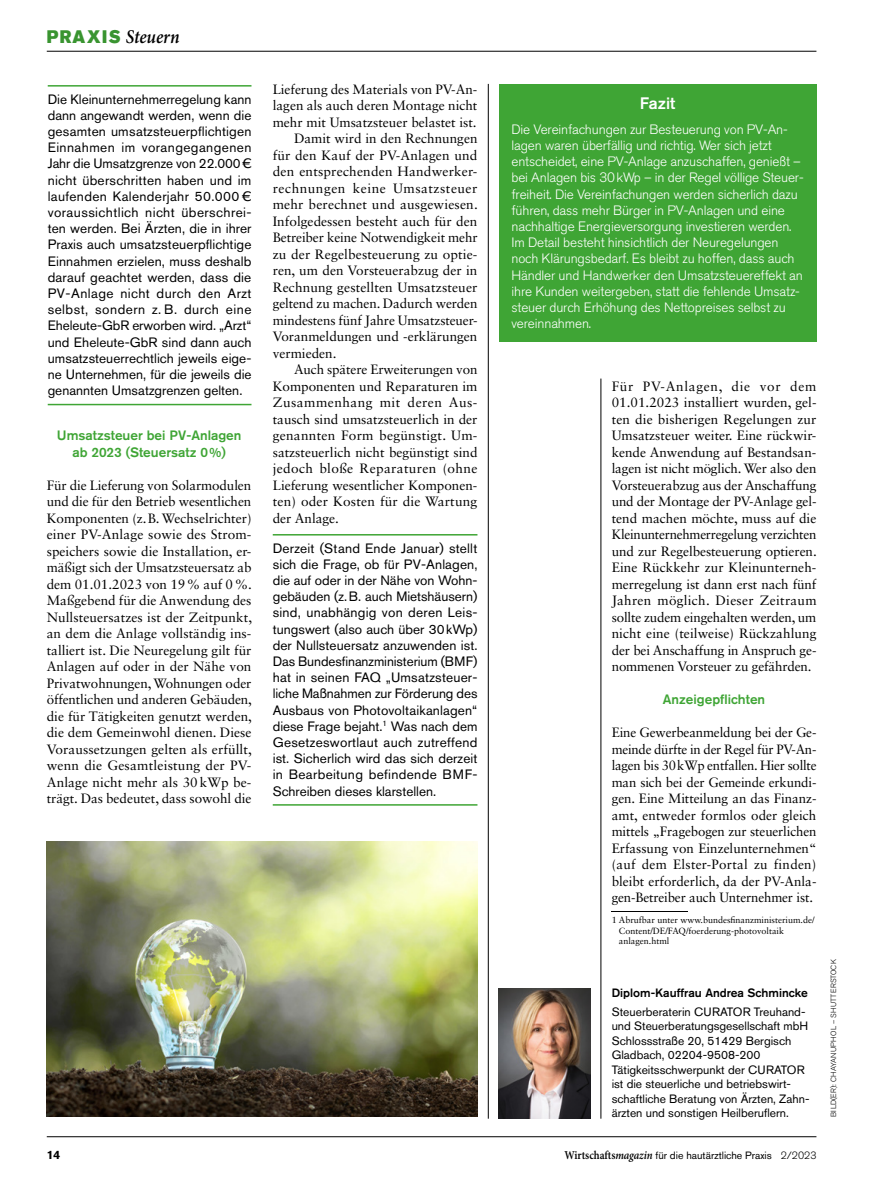
<style>
.page{position:relative;width:893px;height:1191px;background:#fff}
.page>*{position:absolute;margin:0;border:0;box-sizing:border-box;transform-origin:0 0}
.t1{font:italic 600 19.5px "Minion Pro";color:#000;scale:.9 1}
.t2{font:500 16.5px "Akzidenz Grotesk BQ";color:#fff}
.t3{font:13.5px/16.5px "Sabon LT Std";color:#000;text-align:justify}
.t4{font:13.5px/16.2px "Akzidenz Grotesk BQ";color:#000;text-align:justify}
.t5{font:300 13.5px/16.2px "Akzidenz Grotesk BQ";letter-spacing:-.01em;color:#fff}
.t6{font:500 13.5px/16.5px "Akzidenz Grotesk BQ";color:#3fa535;text-align:center}
.t7{font:13.5px "Sabon LT Std";letter-spacing:.035em;color:#000}
.t8{font:13.5px "Sabon LT Std";letter-spacing:.02em;color:#000}
.t9{font:13.5px "Sabon LT Std";letter-spacing:.025em;color:#000}
.t10{font:12px/14.4px "Akzidenz Grotesk BQ";color:#000}
.t11{font:500 12px "Akzidenz Grotesk BQ";color:#000}
.t12{font:700 12px "Akzidenz Grotesk BQ";color:#000}
.t13{font:10.5px "Akzidenz Grotesk BQ";color:#000}
.t14{font:9px/10.5px "Sabon LT Std";color:#000}
.t15{font:300 7.5px "Akzidenz Grotesk BQ";letter-spacing:.03em;color:#000}
.t16{font:5.4px "Sabon LT Std";color:#000;scale:14.17 1}
.s1{font-family:"Akzidenz Grotesk BQ Super";font-weight:400;font-style:normal;font-size:18px;color:#399430}
.s2{font-family:"Minion Pro";font-weight:600;font-size:12px}
.s3{font-family:"Minion Pro";font-weight:600;font-style:italic;font-size:12px}
.s4{font-weight:300}
</style>
<div class="page">
<hr style="left:273px;top:534px;width:204px;height:1px;background:#3fa535">
<hr style="left:273px;top:804px;width:204px;height:1px;background:#3fa535">
<div style="left:499px;top:84px;width:317px;height:257px;background:#3fa535"></div>
<img style="left:499px;top:988px;width:91px;height:130px">
<hr style="left:488px;top:84px;width:1px;height:1034px;background:#000">
<hr style="left:601px;top:378px;width:1px;height:740px;background:#000">
<hr style="left:48px;top:85px;width:203px;height:2px;background:#3fa535">
<hr style="left:48px;top:404px;width:203px;height:1px;background:#3fa535">
<img style="left:47px;top:841px;width:430px;height:276px">
<hr style="left:47px;top:51px;width:769px;height:1px;background:#000">
<hr style="left:47px;top:1136px;width:769px;height:1px;background:#000">
<h1 class="t1" style="left:47px;top:23px;width:149px"><span class="s1">PRAXIS</span> Steuern</h1>
<p class="t4" style="left:48px;top:91px;width:205px">Die Kleinunternehmerregelung kann dann angewandt werden, wenn die gesamten umsatzsteuerpflichtigen Einnahmen im vorangegangenen Jahr die Umsatzgrenze von 22.000€ nicht überschritten haben und im laufenden Kalenderjahr 50.000 € voraussichtlich nicht überschrei&shy;ten werden. Bei Ärzten, die in ihrer Praxis auch umsatzsteuerpflichtige Einnahmen erzielen, muss deshalb darauf geachtet werden, dass die PV-Anlage nicht durch den Arzt selbst, sondern z. B. durch eine Eheleute-GbR erworben wird. „Arzt“ und Eheleute-GbR sind dann auch umsatzsteuerrechtlich jeweils eige&shy;ne Unternehmen, für die jeweils die genannten Umsatzgrenzen gelten.</p>
<p class="t6" style="left:57px;top:427px;width:186px">Umsatzsteuer bei PV-Anlagen ab 2023 (Steuersatz 0%)</p>
<p class="t3" style="left:47px;top:476px;width:207px">Für die Lieferung von Solarmodulen und die für den Betrieb wesentlichen Komponenten (z.B. Wechselrichter) einer PV-Anlage sowie des Strom&shy;speichers sowie die Installation, er&shy;mäßigt sich der Umsatzsteuersatz ab dem 01.01.2023 von 19% auf 0%.<br>Maßgebend für die Anwendung des Nullsteuersatzes ist der Zeitpunkt, an dem die Anlage vollständig ins&shy;talliert ist. Die Neuregelung gilt für Anlagen auf oder in der Nähe von Privatwohnungen, Wohnungen oder öffentlichen und anderen Gebäuden, die für Tätigkeiten genutzt werden, die dem Gemeinwohl dienen. Diese Voraussetzungen gelten als erfüllt, wenn die Gesamtleistung der PV-Anlage nicht mehr als 30kWp be&shy;trägt. Das bedeutet, dass sowohl die</p>
<p class="t3" style="left:273px;top:80px;width:206px">Lieferung des Materials von PV-An-</p>
<p class="t3" style="left:273px;top:97px;width:206px">lagen als auch deren Montage nicht</p>
<p class="t3" style="left:273px;top:113px;width:205px">mehr mit Umsatzsteuer belastet ist.</p>
<p class="t3" style="left:294px;top:130px;width:185px">Damit wird in den Rechnungen</p>
<p class="t3" style="left:273px;top:146px;width:206px">für den Kauf der PV-Anlagen und</p>
<p class="t3" style="left:273px;top:163px;width:206px">den entsprechenden Handwerker-</p>
<p class="t7" style="left:273px;top:180px;width:206px">rechnungen keine Umsatzsteuer</p>
<p class="t3" style="left:273px;top:196px;width:207px">mehr berechnet und ausgewiesen.</p>
<p class="t3" style="left:273px;top:212px;width:206px">Infolgedessen besteht auch für den</p>
<p class="t3" style="left:273px;top:229px;width:206px">Betreiber keine Notwendigkeit mehr</p>
<p class="t3" style="left:273px;top:245px;width:206px">zu der Regelbesteuerung zu optie-</p>
<p class="t3" style="left:273px;top:262px;width:206px">ren, um den Vorsteuerabzug der in</p>
<p class="t3" style="left:273px;top:278px;width:206px">Rechnung gestellten Umsatzsteuer</p>
<p class="t3" style="left:273px;top:295px;width:206px">geltend zu machen. Dadurch werden</p>
<p class="t3" style="left:273px;top:311px;width:206px">mindestens fünf Jahre Umsatzsteuer-</p>
<p class="t3" style="left:273px;top:328px;width:206px">Voranmeldungen und -erklärungen</p>
<p class="t3" style="left:273px;top:344px;width:65px">vermieden.</p>
<p class="t3" style="left:294px;top:361px;width:185px">Auch spätere Erweiterungen von</p>
<p class="t3" style="left:273px;top:377px;width:206px">Komponenten und Reparaturen im</p>
<p class="t7" style="left:273px;top:394px;width:206px">Zusammenhang mit deren Aus-</p>
<p class="t3" style="left:273px;top:410px;width:206px">tausch sind umsatzsteuerlich in der</p>
<p class="t8" style="left:273px;top:427px;width:206px">genannten Form begünstigt. Um-</p>
<p class="t3" style="left:273px;top:443px;width:206px">satzsteuerlich nicht begünstigt sind</p>
<p class="t9" style="left:273px;top:460px;width:206px">jedoch bloße Reparaturen (ohne</p>
<p class="t3" style="left:273px;top:476px;width:206px">Lieferung wesentlicher Komponen-</p>
<p class="t3" style="left:273px;top:493px;width:206px">ten) oder Kosten für die Wartung</p>
<p class="t3" style="left:273px;top:509px;width:68px">der Anlage.</p>
<p class="t4" style="left:273px;top:539px;width:206px">Derzeit (Stand Ende Januar) stellt sich die Frage, ob für PV-Anlagen, die auf oder in der Nähe von Wohn&shy;gebäuden (z.B. auch Mietshäusern) sind, unabhängig von deren Leis&shy;tungswert (also auch über 30kWp) der Nullsteuersatz anzuwenden ist.<br>Das Bundesfinanzministerium (BMF) hat in seinen FAQ „Umsatzsteuer&shy;liche Maßnahmen zur Förderung des Ausbaus von Photovoltaikanlagen“ diese Frage bejaht.<sup>1</sup> Was nach dem Gesetzeswortlaut auch zutreffend ist. Sicherlich wird das sich derzeit in Bearbeitung befindende BMF-Schreiben dieses klarstellen.</p>
<p class="t2" style="left:640px;top:93px;width:37px">Fazit</p>
<p class="t5" style="left:511px;top:121px;width:294px">Die Vereinfachungen zur Besteuerung von PV-An&shy;lagen waren überfällig und richtig. Wer sich jetzt entscheidet, eine PV-Anlage anzuschaffen, genießt – bei Anlagen bis 30kWp – in der Regel völlige Steuer&shy;freiheit. Die Vereinfachungen werden sicherlich dazu führen, dass mehr Bürger in PV-Anlagen und eine nachhaltige Energieversorgung investieren werden.<br>Im Detail besteht hinsichtlich der Neuregelungen noch Klärungsbedarf. Es bleibt zu hoffen, dass auch Händler und Handwerker den Umsatzsteuereffekt an ihre Kunden weitergeben, statt die fehlende Umsatz&shy;steuer durch Erhöhung des Nettopreises selbst zu vereinnahmen.</p>
<p class="t3" style="left:612px;top:377px;width:207px">Für PV-Anlagen, die vor dem 01.01.2023 installiert wurden, gel&shy;ten die bisherigen Regelungen zur Umsatzsteuer weiter. Eine rückwir&shy;kende Anwendung auf Bestandsan&shy;lagen ist nicht möglich. Wer also den Vorsteuerabzug aus der Anschaffung und der Montage der PV-Anlage gel&shy;tend machen möchte, muss auf die Kleinunternehmerregelung verzichten und zur Regelbesteuerung optieren.<br>Eine Rückkehr zur Kleinunterneh&shy;merregelung ist dann erst nach fünf Jahren möglich. Dieser Zeitraum sollte zudem eingehalten werden, um nicht eine (teilweise) Rückzahlung der bei Anschaffung in Anspruch ge&shy;nommenen Vorsteuer zu gefährden.</p>
<p class="t6" style="left:663px;top:691px;width:104px">Anzeigepflichten</p>
<p class="t3" style="left:612px;top:724px;width:206px">Eine Gewerbeanmeldung bei der Ge&shy;meinde dürfte in der Regel für PV-An&shy;lagen bis 30kWp entfallen. Hier sollte man sich bei der Gemeinde erkundi&shy;gen. Eine Mitteilung an das Finanz&shy;amt, entweder formlos oder gleich mittels „Fragebogen zur steuerlichen Erfassung von Einzelunternehmen“ (auf dem Elster-Portal zu finden) bleibt erforderlich, da der PV-Anla&shy;gen-Betreiber auch Unternehmer ist.</p>
<p class="t16" style="left:612px;top:907px;width:7px">—</p>
<p class="t14" style="left:619px;top:914px;width:197px;text-indent:-7px">1 Abrufbar unter www.bundesfinanzministerium.de/<br>Content/DE/FAQ/foerderung-photovoltaik anlagen.html</p>
<p class="t11" style="left:612px;top:985px;width:198px">Diplom-Kauffrau Andrea Schmincke</p>
<p class="t10" style="left:612px;top:1004px;width:199px">Steuerberaterin CURATOR Treuhand&shy;und Steuerberatungsgesellschaft mbH Schlossstraße 20, 51429 Bergisch Gladbach, 02204-9508-200<br>Tätigkeitsschwerpunkt der CURATOR ist die steuerliche und betriebswirt&shy;schaftliche Beratung von Ärzten, Zahn&shy;ärzten und sonstigen Heilberuflern.</p>
<p class="t12" style="left:47px;top:1147px;width:15px">14</p>
<p class="t13" style="left:565px;top:1149px;width:253px"><span class="s2">Wirtschafts</span><span class="s3">magazin</span> für die hautärztliche Praxis <span class="s4">2/2023</span></p>
<p class="t15" style="left:829px;top:1117px;width:159px;rotate:-90deg">BILD(ER): CHAYANUPHOL – SHUTTERSTOCK</p>
</div>
